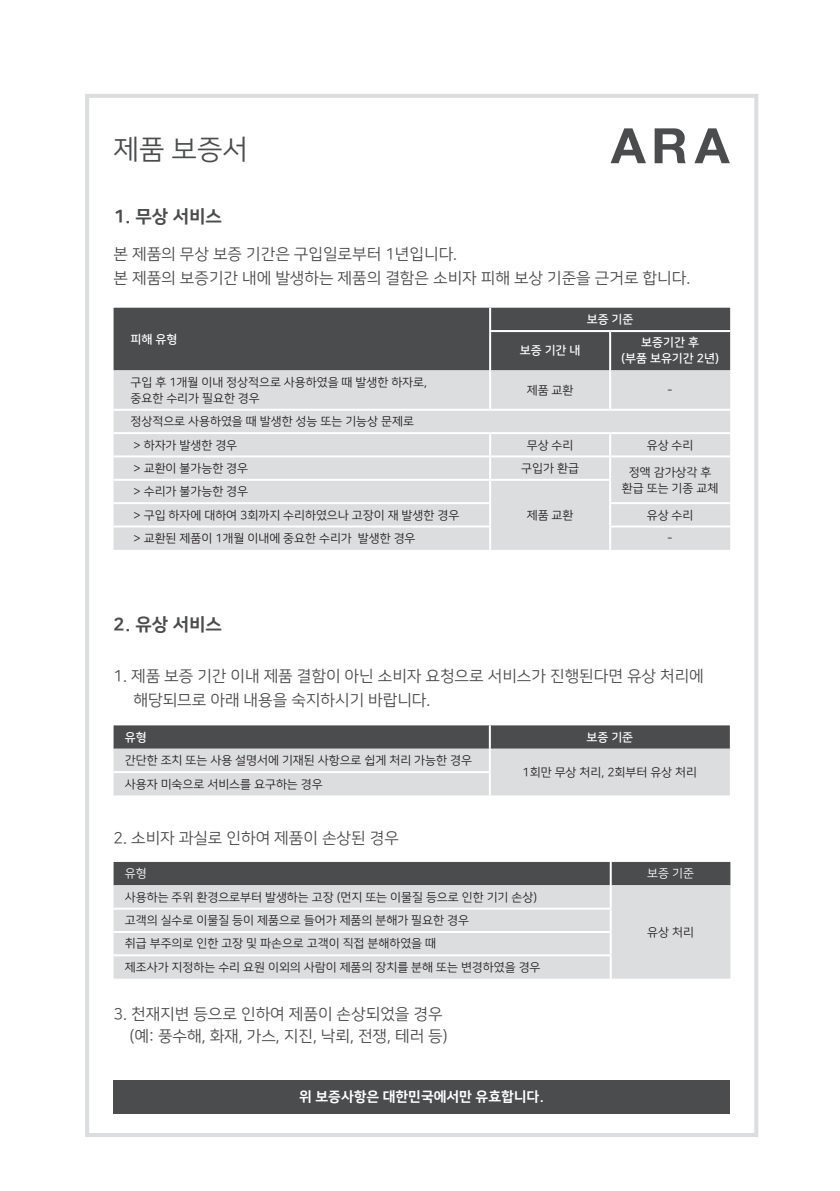
<style>
.page{position:relative;width:840px;height:1191px;background:#fff}
.page>*{position:absolute;margin:0;border:0;box-sizing:border-box;transform-origin:0 0}
.t1{font:27.4px "Nanum Square R";color:#4b4c4d}
.t2{font:17.6px "Nanum Square EB";color:#4b4c4d}
.t3{font:15.6px "Nanum Square R";color:#4b4c4d}
.t4{font:13.8px "Nanum Square EB";color:#fff}
.t5{font:11.8px "Nanum Square R";color:#231f20}
.t6{font:11.8px "Nanum Square B";color:#fff}
.t7{font:11.8px "Nanum Square R";color:#fff}
</style>
<div class="page">
<div style="left:113px;top:1080px;width:616px;height:34px;background:#4b4c4d"></div>
<div style="left:113px;top:308px;width:616px;height:62px;background:#4b4c4d"></div>
<div style="left:113px;top:370px;width:616px;height:180px;background:#dcdddf"></div>
<hr style="left:489px;top:308px;width:2px;height:22px;background:#fff">
<hr style="left:489px;top:330px;width:120px;height:2px;background:#fff">
<hr style="left:489px;top:332px;width:2px;height:38px;background:#fff">
<hr style="left:609px;top:330px;width:120px;height:2px;background:#fff">
<hr style="left:608px;top:332px;width:2px;height:38px;background:#fff">
<hr style="left:489px;top:370px;width:2px;height:39px;background:#fff">
<hr style="left:608px;top:370px;width:2px;height:39px;background:#fff">
<hr style="left:113px;top:409px;width:377px;height:2px;background:#fff">
<hr style="left:490px;top:409px;width:119px;height:2px;background:#fff">
<hr style="left:609px;top:409px;width:120px;height:2px;background:#fff">
<hr style="left:113px;top:432px;width:377px;height:2px;background:#fff">
<hr style="left:490px;top:432px;width:119px;height:2px;background:#fff">
<hr style="left:489px;top:434px;width:2px;height:21px;background:#fff">
<hr style="left:609px;top:432px;width:120px;height:2px;background:#fff">
<hr style="left:608px;top:434px;width:2px;height:21px;background:#fff">
<hr style="left:113px;top:455px;width:377px;height:2px;background:#fff">
<hr style="left:490px;top:455px;width:119px;height:2px;background:#fff">
<hr style="left:489px;top:457px;width:2px;height:22px;background:#fff">
<hr style="left:609px;top:455px;width:120px;height:2px;background:#fff">
<hr style="left:608px;top:457px;width:2px;height:22px;background:#fff">
<hr style="left:113px;top:479px;width:377px;height:2px;background:#fff">
<hr style="left:490px;top:479px;width:120px;height:2px;background:#fff">
<hr style="left:489px;top:481px;width:2px;height:21px;background:#fff">
<hr style="left:608px;top:481px;width:2px;height:21px;background:#fff">
<hr style="left:113px;top:502px;width:378px;height:2px;background:#fff">
<hr style="left:489px;top:504px;width:2px;height:21px;background:#fff">
<hr style="left:608px;top:502px;width:121px;height:2px;background:#fff">
<hr style="left:608px;top:504px;width:2px;height:21px;background:#fff">
<hr style="left:113px;top:525px;width:378px;height:2px;background:#fff">
<hr style="left:489px;top:527px;width:2px;height:23px;background:#fff">
<hr style="left:608px;top:525px;width:121px;height:2px;background:#fff">
<hr style="left:608px;top:527px;width:2px;height:23px;background:#fff">
<div style="left:113px;top:862px;width:617px;height:23px;background:#4b4c4d"></div>
<div style="left:113px;top:885px;width:617px;height:93px;background:#dcdddf"></div>
<hr style="left:609px;top:862px;width:2px;height:23px;background:#fff">
<hr style="left:609px;top:885px;width:2px;height:22px;background:#fff">
<hr style="left:113px;top:907px;width:498px;height:2px;background:#fff">
<hr style="left:609px;top:909px;width:2px;height:22px;background:#fff">
<hr style="left:113px;top:931px;width:498px;height:2px;background:#fff">
<hr style="left:609px;top:933px;width:2px;height:21px;background:#fff">
<hr style="left:113px;top:954px;width:498px;height:2px;background:#fff">
<hr style="left:609px;top:956px;width:2px;height:22px;background:#fff">
<svg style="left:113px;top:725px;width:616px;height:70px;background:#abacae"></svg>
<hr style="left:488px;top:725px;width:2px;height:23px;background:#fff">
<hr style="left:488px;top:748px;width:2px;height:23px;background:#fff">
<hr style="left:113px;top:771px;width:377px;height:2px;background:#fff">
<hr style="left:488px;top:773px;width:2px;height:22px;background:#fff">
<div style="left:85px;top:94px;width:672px;height:1043px;border:4px solid #dcdddf"></div>
<svg style="left:610px;top:128px;width:35px;height:35px"></svg>
<svg style="left:654px;top:128px;width:31px;height:35px"></svg>
<svg style="left:694px;top:128px;width:35px;height:35px"></svg>
<p class="t1" style="left:113px;top:135px;width:136px">제품 보증서</p>
<p class="t2" style="left:113px;top:207px;width:110px">1. 무상 서비스</p>
<p class="t3" style="left:113px;top:246px;width:345px">본 제품의 무상 보증 기간은 구입일로부터 1년입니다.</p>
<p class="t3" style="left:113px;top:270px;width:578px">본 제품의 보증기간 내에 발생하는 제품의 결함은 소비자 피해 보상 기준을 근거로 합니다.</p>
<p class="t6" style="left:130px;top:333px;width:48px">피해 유형</p>
<p class="t5" style="left:130px;top:376px;width:298px">구입 후 1개월 이내 정상적으로 사용하였을 때 발생한 하자로,</p>
<p class="t5" style="left:130px;top:392px;width:131px">중요한 수리가 필요한 경우</p>
<p class="t6" style="left:586px;top:313px;width:48px">보증 기준</p>
<p class="t6" style="left:519px;top:344px;width:62px">보증 기간 내</p>
<p class="t6" style="left:641px;top:336px;width:59px">보증기간 후</p>
<p class="t6" style="left:620px;top:352px;width:99px">(부품 보유기간 2년)</p>
<p class="t5" style="left:526px;top:384px;width:48px">제품 교환</p>
<p class="t5" style="left:667px;top:384px;width:6px">-</p>
<p class="t5" style="left:130px;top:415px;width:285px">정상적으로 사용하였을 때 발생한 성능 또는 기능상 문제로</p>
<p class="t5" style="left:133px;top:439px;width:105px">&gt; 하자가 발생한 경우</p>
<p class="t5" style="left:526px;top:439px;width:48px">무상 수리</p>
<p class="t5" style="left:646px;top:439px;width:48px">유상 수리</p>
<p class="t5" style="left:133px;top:462px;width:116px">&gt; 교환이 불가능한 경우</p>
<p class="t5" style="left:521px;top:462px;width:59px">구입가 환급</p>
<p class="t5" style="left:628px;top:466px;width:84px">정액 감가상각 후</p>
<p class="t5" style="left:133px;top:485px;width:116px">&gt; 수리가 불가능한 경우</p>
<p class="t5" style="left:621px;top:482px;width:98px">환급 또는 기종 교체</p>
<p class="t5" style="left:133px;top:509px;width:327px">&gt; 구입 하자에 대하여 3회까지 수리하였으나 고장이 재 발생한 경우</p>
<p class="t5" style="left:526px;top:509px;width:48px">제품 교환</p>
<p class="t5" style="left:646px;top:509px;width:48px">유상 수리</p>
<p class="t5" style="left:133px;top:532px;width:283px">&gt; 교환된 제품이 1개월 이내에 중요한 수리가 발생한 경우</p>
<p class="t5" style="left:667px;top:532px;width:6px">-</p>
<p class="t2" style="left:113px;top:615px;width:110px">2. 유상 서비스</p>
<p class="t3" style="left:113px;top:668px;width:591px">1. 제품 보증 기간 이내 제품 결함이 아닌 소비자 요청으로 서비스가 진행된다면 유상 처리에</p>
<p class="t3" style="left:133px;top:692px;width:298px">해당되므로 아래 내용을 숙지하시기 바랍니다.</p>
<p class="t6" style="left:125px;top:731px;width:23px">유형</p>
<p class="t6" style="left:586px;top:731px;width:48px">보증 기준</p>
<p class="t5" style="left:125px;top:754px;width:348px">간단한 조치 또는 사용 설명서에 기재된 사항으로 쉽게 처리 가능한 경우</p>
<p class="t5" style="left:522px;top:766px;width:176px">1회만 무상 처리, 2회부터 유상 처리</p>
<p class="t5" style="left:125px;top:777px;width:199px">사용자 미숙으로 서비스를 요구하는 경우</p>
<p class="t3" style="left:113px;top:830px;width:287px">2. 소비자 과실로 인하여 제품이 손상된 경우</p>
<p class="t7" style="left:125px;top:867px;width:23px">유형</p>
<p class="t7" style="left:646px;top:867px;width:48px">보증 기준</p>
<p class="t5" style="left:125px;top:891px;width:413px">사용하는 주위 환경으로부터 발생하는 고장 (먼지 또는 이물질 등으로 인한 기기 손상)</p>
<p class="t5" style="left:646px;top:926px;width:48px">유상 처리</p>
<p class="t5" style="left:125px;top:914px;width:345px">고객의 실수로 이물질 등이 제품으로 들어가 제품의 분해가 필요한 경우</p>
<p class="t5" style="left:125px;top:937px;width:312px">취급 부주의로 인한 고장 및 파손으로 고객이 직접 분해하였을 때</p>
<p class="t5" style="left:125px;top:961px;width:417px">제조사가 지정하는 수리 요원 이외의 사람이 제품의 장치를 분해 또는 변경하였을 경우</p>
<p class="t3" style="left:113px;top:1006px;width:330px">3. 천재지변 등으로 인하여 제품이 손상되었을 경우</p>
<p class="t3" style="left:129px;top:1028px;width:319px">(예: 풍수해, 화재, 가스, 지진, 낙뢰, 전쟁, 테러 등)</p>
<p class="t4" style="left:299px;top:1089px;width:246px">위 보증사항은 대한민국에서만 유효합니다.</p>
</div>
